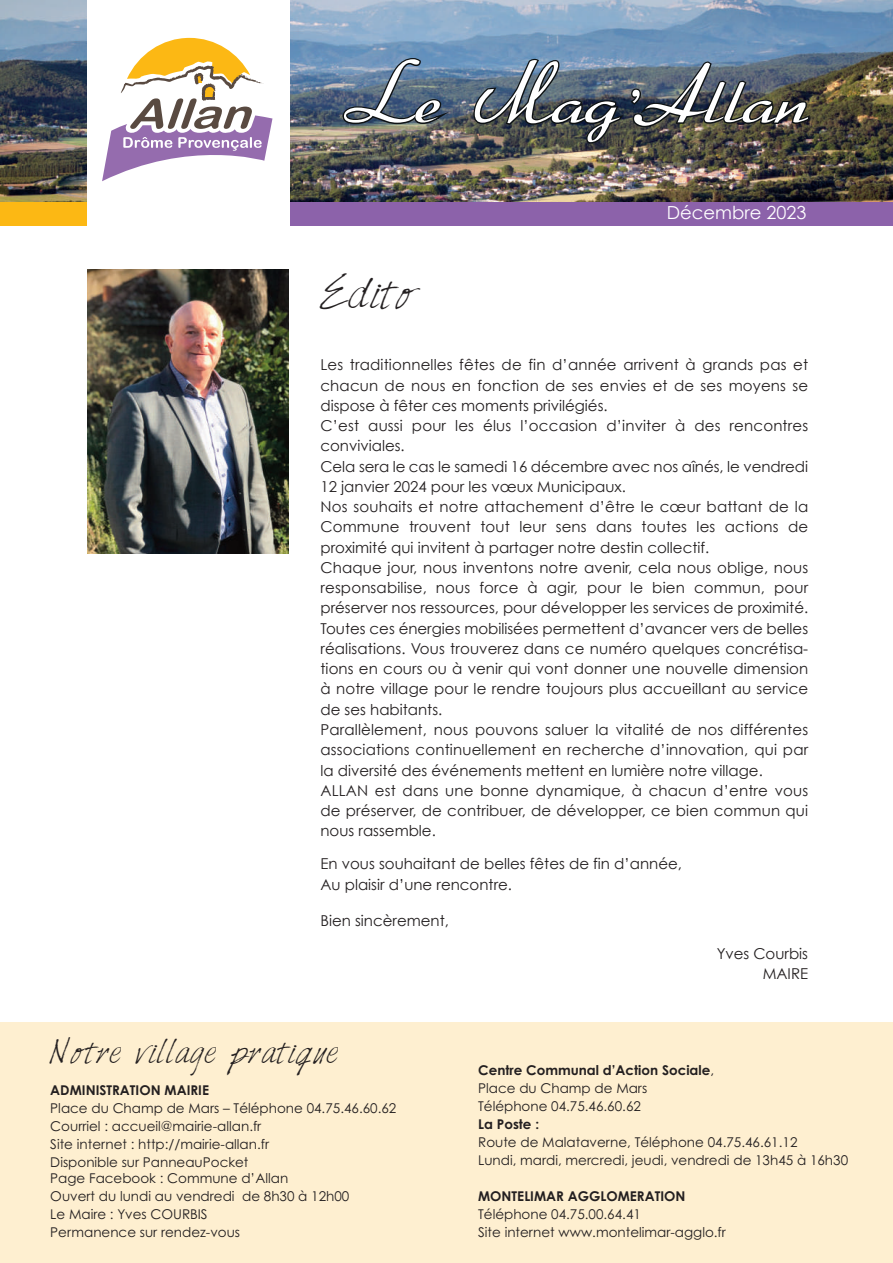
<style>
.page{position:relative;width:893px;height:1263px;background:#fff}
.page>*{position:absolute;margin:0;border:0;box-sizing:border-box;transform-origin:0 0}
.t1{font:37.5px "Harabara Hand";color:#231f20}
.t2{font:28.5px "Harabara Hand";color:#231f20}
.t3{font:18px "Century Gothic";color:#fff}
.t4{font:15px/20.2px "Century Gothic";letter-spacing:.01em;color:#231f20}
.t5{font:13.5px/18px "Century Gothic";color:#231f20}
.t6{font:700 13.5px "Century Gothic";color:#231f20}
.s1{font-weight:700}
</style>
<div class="page">
<img style="left:0;top:0;width:893px;height:202px">
<div style="left:0;top:202px;width:893px;height:23px;background:#8c62aa"></div>
<div style="left:0;top:202px;width:146px;height:23px;background:#fcb814"></div>
<svg style="left:341px;top:57px;width:119px;height:69px;background:#6b7f94"></svg>
<img style="left:472px;top:57px;width:340px;height:88px">
<div style="left:87px;top:0;width:202px;height:246px;background:#fff"></div>
<svg style="left:102px;top:38px;width:170px;height:143px"></svg>
<div style="left:0;top:1022px;width:893px;height:241px;background:#feefd0"></div>
<img style="left:88px;top:270px;width:200px;height:284px">
<h1 class="t1" style="left:320px;top:273px;width:95px">Edito</h1>
<p class="t3" style="left:667px;top:202px;width:141px">Décembre 2023</p>
<p class="t4" style="left:320px;top:355px;width:489px">Les traditionnelles fêtes de fin d’année arrivent à grands pas et chacun de nous en fonction de ses envies et de ses moyens se dispose à fêter ces moments privilégiés.<br>C’est aussi pour les élus l’occasion d’inviter à des rencontres conviviales.<br>Cela sera le cas le samedi 16 décembre avec nos aînés, le vendredi 12 janvier 2024 pour les vœux Municipaux.<br>Nos souhaits et notre attachement d’être le cœur battant de la Commune trouvent tout leur sens dans toutes les actions de proximité qui invitent à partager notre destin collectif.<br>Chaque jour, nous inventons notre avenir, cela nous oblige, nous responsabilise, nous force à agir, pour le bien commun, pour préserver nos ressources, pour développer les services de proximité.<br>Toutes ces énergies mobilisées permettent d’avancer vers de belles réalisations. Vous trouverez dans ce numéro quelques concrétisa&shy;tions en cours ou à venir qui vont donner une nouvelle dimension à notre village pour le rendre toujours plus accueillant au service de ses habitants.<br>Parallèlement, nous pouvons saluer la vitalité de nos différentes associations continuellement en recherche d’innovation, qui par la diversité des événements mettent en lumière notre village.<br>ALLAN est dans une bonne dynamique, à chacun d’entre vous de préserver, de contribuer, de développer, ce bien commun qui nous rassemble.</p>
<p class="t4" style="left:320px;top:853px;width:363px">En vous souhaitant de belles fêtes de fin d’année,<br>Au plaisir d’une rencontre.</p>
<p class="t4" style="left:320px;top:910px;width:130px">Bien sincèrement,</p>
<p class="t4" style="left:717px;top:944px;width:93px;line-height:19.5px;text-align:right">Yves Courbis<br>MAIRE</p>
<h2 class="t2" style="left:50px;top:1036px;width:290px">Notre village pratique</h2>
<p class="t6" style="left:50px;top:1082px;width:160px">ADMINISTRATION MAIRIE</p>
<p class="t5" style="left:50px;top:1100px;width:348px">Place du Champ de Mars – Téléphone 04.75.46.60.62<br>Courriel : accueil@mairie-allan.fr<br>Site internet : http://mairie-allan.fr<br>Disponible sur PanneauPocket</p>
<p class="t5" style="left:50px;top:1171px;width:301px">Page Facebook : Commune d’Allan<br>Ouvert du lundi au vendredi de 8h30 à 12h00<br>Le Maire : Yves COURBIS<br>Permanence sur rendez-vous</p>
<p class="t5" style="left:478px;top:1063px;width:237px"><span class="s1">Centre Communal d’Action Sociale</span>,<br>Place du Champ de Mars<br>Téléphone 04.75.46.60.62</p>
<p class="t6" style="left:478px;top:1117px;width:63px">La Poste :</p>
<p class="t5" style="left:478px;top:1135px;width:371px">Route de Malataverne, Téléphone 04.75.46.61.12<br>Lundi, mardi, mercredi, jeudi, vendredi de 13h45 à 16h30</p>
<p class="t6" style="left:478px;top:1189px;width:209px">MONTELIMAR AGGLOMERATION</p>
<p class="t5" style="left:478px;top:1207px;width:249px">Téléphone 04.75.00.64.41<br>Site internet www.montelimar-agglo.fr</p>
</div>
